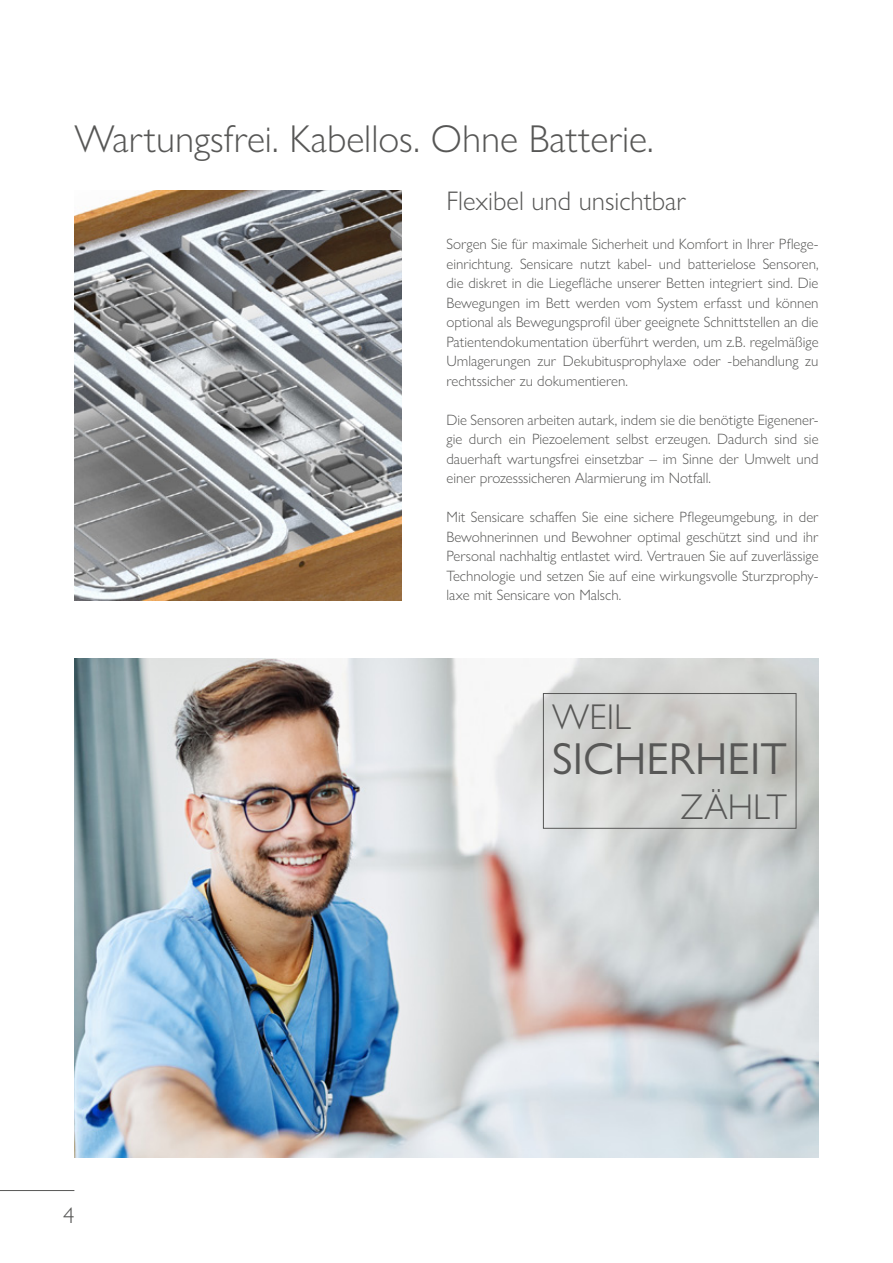
<style>
.page{position:relative;width:893px;height:1263px;background:#fff}
.page>*{position:absolute;margin:0;border:0;box-sizing:border-box;transform-origin:0 0}
.t1{font:45px "Gill Sans Nova";color:#575756}
.t2{font:300 39px "Gill Sans Nova";color:#575756}
.t3{font:300 36px "Gill Sans Nova";color:#575756}
.t4{font:300 27px "Gill Sans Nova";color:#575756}
.t5{font:300 22.5px "Gill Sans Nova";color:#575756}
.t6{font:300 15px/19.5px "Gill Sans Nova";color:#575756;text-align:justify}
</style>
<div class="page">
<img style="left:74px;top:658px;width:744px;height:500px">
<img style="left:74px;top:190px;width:328px;height:410px">
<hr style="left:0;top:1190px;width:74px;height:1px;background:#575756">
<div style="left:543px;top:693px;width:253px;height:136px;border:1px solid #575756"></div>
<h2 class="t2" style="left:74px;top:114px;width:581px">Wartungsfrei. Kabellos. Ohne Batterie.</h2>
<h3 class="t4" style="left:446px;top:184px;width:241px">Flexibel und unsichtbar</h3>
<p class="t6" style="left:446px;top:234px;width:374px">Sorgen Sie für maximale Sicherheit und Komfort in Ihrer Pflege&shy;einrichtung. Sensicare nutzt kabel- und batterielose Sensoren, die diskret in die Liegefläche unserer Betten integriert sind. Die Bewegungen im Bett werden vom System erfasst und können optional als Bewegungsprofil über geeignete Schnittstellen an die Patientendokumentation überführt werden, um z.B. regelmäßige Umlagerungen zur Dekubitusprophylaxe oder -behandlung zu rechtssicher zu dokumentieren.</p>
<p class="t6" style="left:446px;top:410px;width:374px">Die Sensoren arbeiten autark, indem sie die benötigte Eigenener&shy;gie durch ein Piezoelement selbst erzeugen. Dadurch sind sie dauerhaft wartungsfrei einsetzbar – im Sinne der Umwelt und einer prozesssicheren Alarmierung im Notfall.</p>
<p class="t6" style="left:446px;top:507px;width:374px">Mit Sensicare schaffen Sie eine sichere Pflegeumgebung, in der Bewohnerinnen und Bewohner optimal geschützt sind und ihr Personal nachhaltig entlastet wird. Vertrauen Sie auf zuverlässige Technologie und setzen Sie auf eine wirkungsvolle Sturzprophy&shy;laxe mit Sensicare von Malsch.</p>
<h3 class="t5" style="left:63px;top:1201px;width:13px">4</h3>
<h3 class="t3" style="left:552px;top:694px;width:81px">WEIL</h3>
<h1 class="t1" style="left:552px;top:731px;width:236px">SICHERHEIT</h1>
<h3 class="t3" style="left:681px;top:784px;width:108px">ZÄHLT</h3>
</div>
